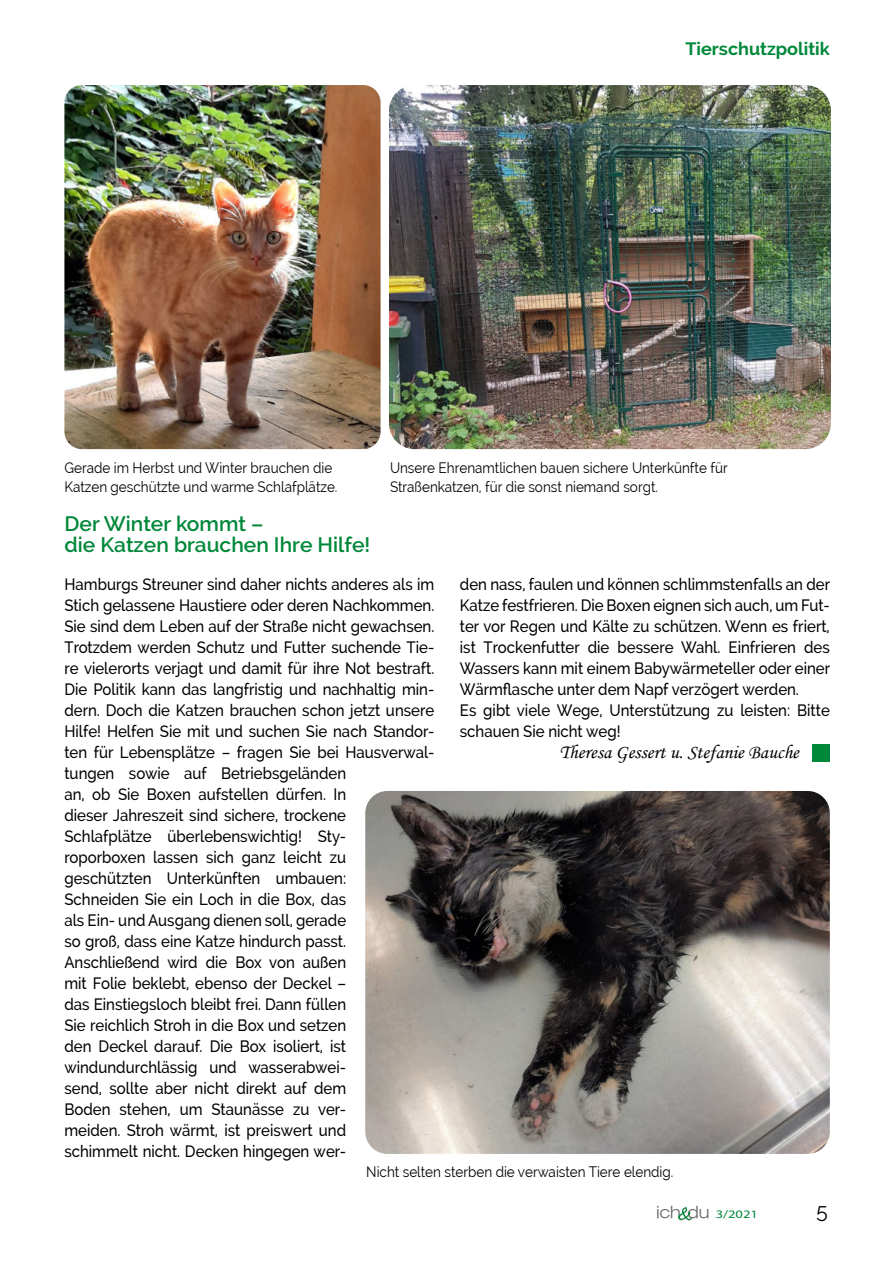
<style>
.page{position:relative;width:893px;height:1263px;background:#fff}
.page>*{position:absolute;margin:0;border:0;box-sizing:border-box;transform-origin:0 0}
.t1{font:600 21px/21px "Raleway";color:#00883a}
.t2{font:21px "Raleway";color:#000}
.t3{font:19.5px "Monotype Corsiva";color:#000}
.t4{font:700 18px "Raleway";color:#00883a}
.t5{font:500 16.5px/21px "Raleway";color:#000;scale:.91 1}
.t6{font:14.85px/19.5px "Raleway";color:#000;scale:.91 1}
.t7{font:11.55px "Myriad Pro";color:#00883a;scale:1.26 1}
.s1{font-family:"Helvetica Neue LT";font-weight:300;font-stretch:expanded;font-size:16.95px;color:#666}
</style>
<div class="page">
<img style="left:64px;top:85px;width:317px;height:364px">
<img style="left:365px;top:791px;width:465px;height:363px">
<img style="left:389px;top:85px;width:442px;height:364px">
<svg style="left:678px;top:1207px;width:14px;height:13px"></svg>
<div style="left:813px;top:744px;width:17px;height:17px;background:#00883a"></div>
<p class="t4" style="left:685px;top:42px;width:146px">Tierschutzpolitik</p>
<p class="t6" style="left:64px;top:459px;width:302px">Gerade im Herbst und Winter brauchen die<br>Katzen geschützte und warme Schlafplätze.</p>
<p class="t6" style="left:390px;top:459px;width:373px">Unsere Ehrenamtlichen bauen sichere Unterkünfte für<br>Straßenkatzen, für die sonst niemand sorgt.</p>
<p class="t1" style="left:64px;top:515px;width:307px">Der Winter kommt –<br>die Katzen brauchen Ihre Hilfe!</p>
<p class="t5" style="left:64px;top:574px;width:408px">Hamburgs Streuner sind daher nichts anderes als im Stich gelassene Haustiere oder deren Nachkommen.<br>Sie sind dem Leben auf der Straße nicht gewachsen.<br>Trotzdem werden Schutz und Futter suchende Tie&shy;re vielerorts verjagt und damit für ihre Not bestraft.<br>Die Politik kann das langfristig und nachhaltig min&shy;dern. Doch die Katzen brauchen schon jetzt unsere Hilfe! Helfen Sie mit und suchen Sie nach Standor&shy;ten für Lebensplätze – fragen Sie bei Hausverwal&shy;tungen sowie auf Betriebsgeländen<br>an, ob Sie Boxen aufstellen dürfen. In<br>dieser Jahreszeit sind sichere, trockene Schlafplätze überlebenswichtig! Sty-<br>roporboxen lassen sich ganz leicht zu geschützten Unterkünften umbauen:<br>Schneiden Sie ein Loch in die Box, das<br>als Ein- und Ausgang dienen soll, gerade<br>so groß, dass eine Katze hindurch passt.<br>Anschließend wird die Box von außen<br>mit Folie beklebt, ebenso der Deckel –<br>das Einstiegsloch bleibt frei. Dann füllen<br>Sie reichlich Stroh in die Box und setzen<br>den Deckel darauf. Die Box isoliert, ist windundurchlässig und wasserabwei-<br>send, sollte aber nicht direkt auf dem<br>Boden stehen, um Staunässe zu ver-<br>meiden. Stroh wärmt, ist preiswert und<br>schimmelt nicht. Decken hingegen wer-</p>
<p class="t5" style="left:460px;top:574px;width:408px">den nass, faulen und können schlimmstenfalls an der Katze festfrieren. Die Boxen eignen sich auch, um Fut&shy;ter vor Regen und Kälte zu schützen. Wenn es friert, ist Trockenfutter die bessere Wahl. Einfrieren des Wassers kann mit einem Babywärmeteller oder einer Wärmflasche unter dem Napf verzögert werden.<br>Es gibt viele Wege, Unterstützung zu leisten: Bitte schauen Sie nicht weg!</p>
<p class="t3" style="left:559px;top:745px;width:241px">Theresa Gessert u. Stefanie Bauche</p>
<p class="t6" style="left:366px;top:1163px;width:339px">Nicht selten sterben die verwaisten Tiere elendig.</p>
<p class="t7" style="left:657px;top:1207px;width:82px"><span class="s1">ich du</span> 3/2021</p>
<p class="t2" style="left:816px;top:1201px;width:13px">5</p>
</div>
